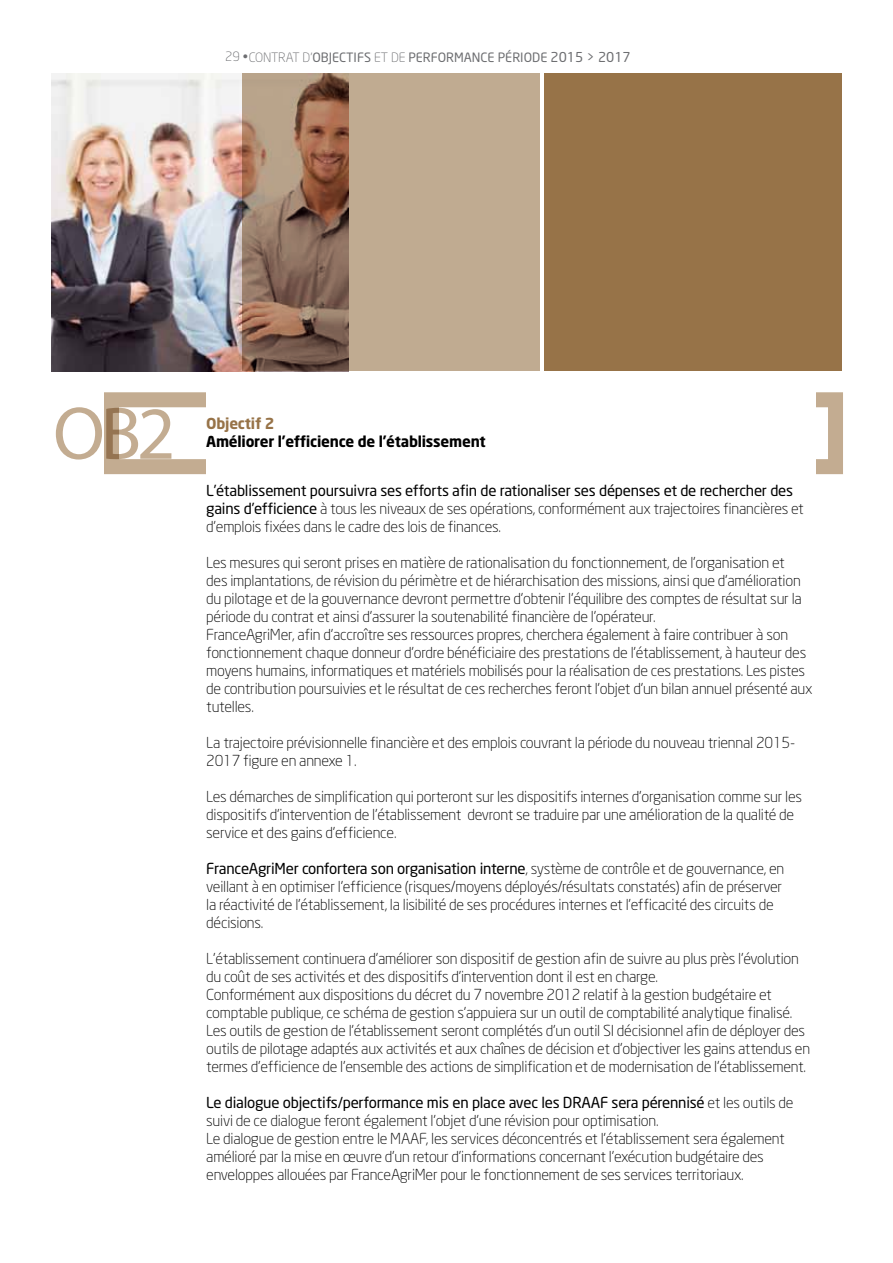
<style>
.page{position:relative;width:893px;height:1263px;background:#fff}
.page>*{position:absolute;margin:0;border:0;box-sizing:border-box;transform-origin:0 0}
.t1{font:75px "Myriad Pro";color:#c3ac91}
.t2{font:300 15px/18px "Neo Sans";letter-spacing:-.015em;color:#000}
.t3{font:700 15px "Neo Sans";letter-spacing:-.015em;color:#000}
.t4{font:700 15px "Neo Sans";letter-spacing:-.015em;color:#977348}
.t5{font:12.75px "Neo Sans";color:#6d6e71}
.s1{font-weight:300}
.s2{font-size:13.5px}
.s3{font-weight:400}
</style>
<div class="page">
<div style="left:104px;top:392px;width:739px;height:82px;border:15px solid #c3ac91"></div>
<div style="left:206px;top:382px;width:609px;height:806px;background:#fff"></div>
<img style="left:51px;top:73px;width:191px;height:298px">
<div style="left:544px;top:73px;width:298px;height:298px;background:#977348"></div>
<svg style="left:242px;top:73px;width:298px;height:298px;fill:#c0ab91"></svg>
<p class="t5" style="left:225px;top:49px;width:407px"><span class="s1">29 •Contrat d’</span>objectifs <span class="s1">et de</span> performance période <span class="s2">2015 &gt; 2017</span></p>
<h1 class="t1" style="left:53px;top:387px;width:124px">OB2</h1>
<p class="t4" style="left:206px;top:414px;width:70px">Objectif 2</p>
<p class="t3" style="left:206px;top:432px;width:281px">Améliorer l’efficience de l’établissement</p>
<p class="t2" style="left:206px;top:482px;width:599px"><span class="s3">L’établissement poursuivra ses efforts afin de rationaliser ses dépenses et de rechercher des gains d’efficience</span> à tous les niveaux de ses opérations, conformément aux trajectoires financières et d’emplois fixées dans le cadre des lois de finances.</p>
<p class="t2" style="left:206px;top:554px;width:608px">Les mesures qui seront prises en matière de rationalisation du fonctionnement, de l’organisation et<br>des implantations, de révision du périmètre et de hiérarchisation des missions, ainsi que d’amélioration du pilotage et de la gouvernance devront permettre d’obtenir l’équilibre des comptes de résultat sur la période du contrat et ainsi d’assurer la soutenabilité financière de l’opérateur.<br>FranceAgriMer, afin d’accroître ses ressources propres, cherchera également à faire contribuer à son fonctionnement chaque donneur d’ordre bénéficiaire des prestations de l’établissement, à hauteur des moyens humains, informatiques et matériels mobilisés pour la réalisation de ces prestations. Les pistes de contribution poursuivies et le résultat de ces recherches feront l’objet d’un bilan annuel présenté aux tutelles.</p>
<p class="t2" style="left:206px;top:734px;width:590px">La trajectoire prévisionnelle financière et des emplois couvrant la période du nouveau triennal 2015-<br>2017 figure en annexe 1.</p>
<p class="t2" style="left:206px;top:788px;width:597px">Les démarches de simplification qui porteront sur les dispositifs internes d’organisation comme sur les dispositifs d’intervention de l’établissement devront se traduire par une amélioration de la qualité de service et des gains d’efficience.</p>
<p class="t2" style="left:206px;top:860px;width:580px"><span class="s3">FranceAgriMer confortera son organisation interne</span>, système de contrôle et de gouvernance, en veillant à en optimiser l’efficience (risques/moyens déployés/résultats constatés) afin de préserver la réactivité de l’établissement, la lisibilité de ses procédures internes et l’efficacité des circuits de décisions.</p>
<p class="t2" style="left:206px;top:950px;width:605px">L’établissement continuera d’améliorer son dispositif de gestion afin de suivre au plus près l’évolution du coût de ses activités et des dispositifs d’intervention dont il est en charge.<br>Conformément aux dispositions du décret du 7 novembre 2012 relatif à la gestion budgétaire et comptable publique, ce schéma de gestion s’appuiera sur un outil de comptabilité analytique finalisé.<br>Les outils de gestion de l’établissement seront complétés d’un outil SI décisionnel afin de déployer des outils de pilotage adaptés aux activités et aux chaînes de décision et d’objectiver les gains attendus en termes d’efficience de l’ensemble des actions de simplification et de modernisation de l’établissement.</p>
<p class="t2" style="left:206px;top:1094px;width:589px"><span class="s3">Le dialogue objectifs/performance mis en place avec les DRAAF sera pérennisé</span> et les outils de suivi de ce dialogue feront également l’objet d’une révision pour optimisation.<br>Le dialogue de gestion entre le MAAF, les services déconcentrés et l’établissement sera également amélioré par la mise en œuvre d’un retour d’informations concernant l’exécution budgétaire des enveloppes allouées par FranceAgriMer pour le fonctionnement de ses services territoriaux.</p>
</div>
